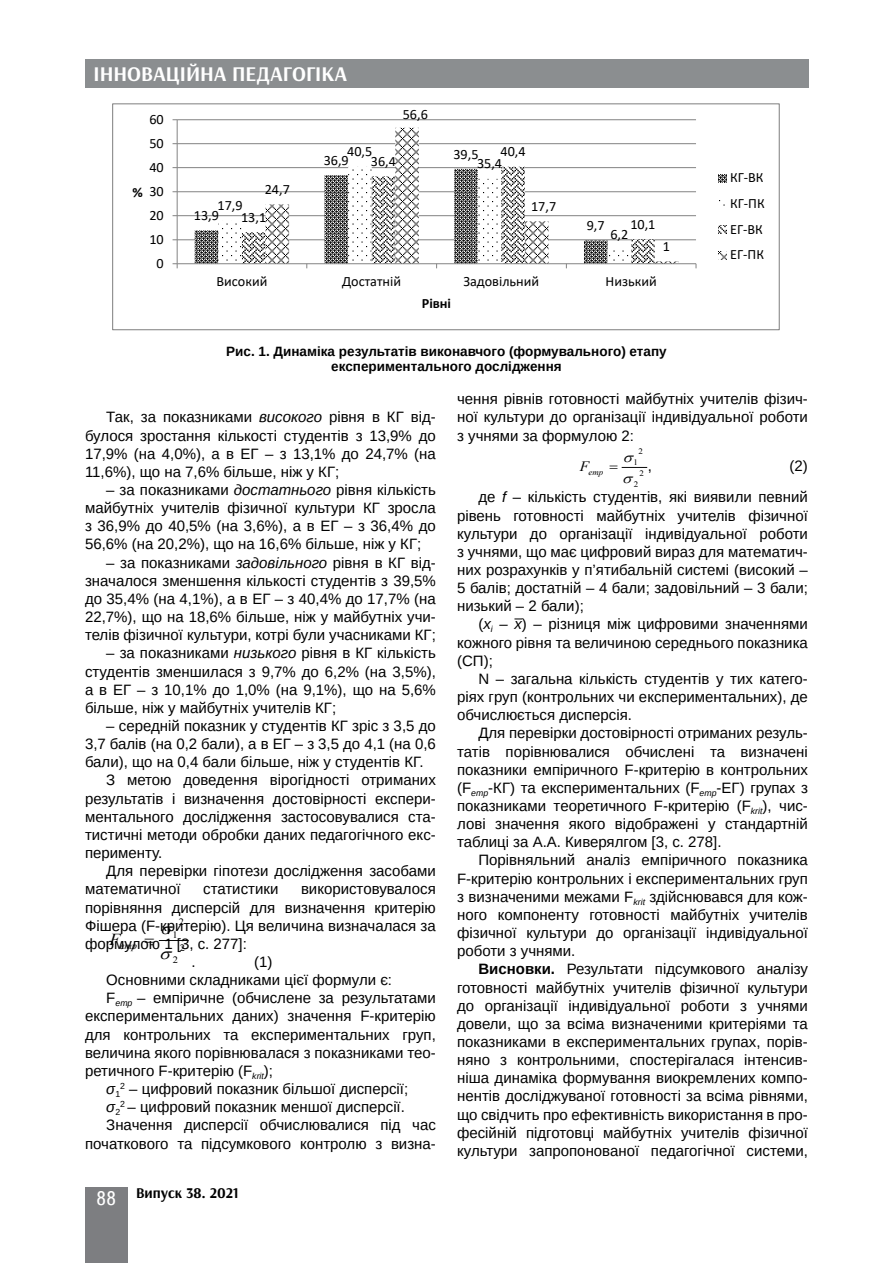
<style>
.page{position:relative;width:893px;height:1263px;background:#fff}
.page>*{position:absolute;margin:0;border:0;box-sizing:border-box;transform-origin:0 0}
.t1{font:700 21px "Arsenal";color:#fff}
.t2{font:italic 15.75px "Times New Roman";color:#000}
.t3{font:15.75px "Times New Roman";color:#000}
.t4{font:15px/18.1px "Arimo";color:#000;text-align:justify}
.t5{font:700 15px "Arsenal";color:#000}
.t6{font:14.25px/25.8px "Calibri";color:#000}
.t7{font:700 14.25px "Calibri";color:#000}
.t8{font:700 13.5px/15px "Arimo";color:#000;text-align:center}
.t9{font:9.75px "Times New Roman";color:#000;scale:1.07 1}
.t10{font:italic 9.75px "Times New Roman";color:#000;scale:1.07 1}
.t11{font:italic 9.15px "Times New Roman";color:#000}
.t12{font:8.25px "Times New Roman";color:#000;scale:1.07 1}
.t13{font:italic 8.25px "Times New Roman";color:#000;scale:1.07 1}
.s1{font-style:italic}
.s2{font-family:"Ukrainian Text";font-weight:400;font-size:19.5px;color:#fff}
.s3{font-weight:700}
</style>
<div class="page">
<div style="left:85px;top:59px;width:723px;height:29px;background:#8b8e90"></div>
<div style="left:85px;top:1186px;width:43px;height:76px;background:#7d7e81"></div>
<hr style="left:177px;top:239px;width:519px;height:1px;background:#868686">
<hr style="left:177px;top:215px;width:519px;height:1px;background:#868686">
<hr style="left:177px;top:191px;width:519px;height:1px;background:#868686">
<hr style="left:177px;top:167px;width:519px;height:1px;background:#868686">
<hr style="left:177px;top:143px;width:519px;height:1px;background:#868686">
<hr style="left:177px;top:119px;width:519px;height:1px;background:#868686">
<svg style="left:266px;top:128px;width:412px;height:135px"></svg>
<hr style="left:177px;top:120px;width:1px;height:144px;background:#868686">
<hr style="left:177px;top:263px;width:519px;height:1px;background:#868686">
<svg style="left:173px;top:263px;width:5px;height:5px"></svg>
<svg style="left:195px;top:166px;width:460px;height:102px"></svg>
<svg style="left:719px;top:174px;width:8px;height:8px"></svg>
<svg style="left:719px;top:226px;width:8px;height:8px"></svg>
<svg style="left:719px;top:252px;width:8px;height:7px"></svg>
<div style="left:112px;top:104px;width:668px;height:226px;border:1px solid #868686"></div>
<svg style="left:158px;top:940px;width:30px;height:1px"></svg>
<svg style="left:621px;top:466px;width:26px;height:2px"></svg>
<h1 class="t1" style="left:94px;top:61px;width:255px">ІННОВАЦІЙНА ПЕДАГОГІКА</h1>
<p class="t6" style="left:149px;top:106px;width:16px">60</p>
<p class="t6" style="left:403px;top:101px;width:27px">56,6</p>
<p class="t6" style="left:149px;top:130px;width:16px">50</p>
<p class="t6" style="left:149px;top:154px;width:16px">40</p>
<p class="t6" style="left:347px;top:138px;width:27px">40,5</p>
<p class="t6" style="left:324px;top:147px;width:27px">36,9</p>
<p class="t6" style="left:371px;top:148px;width:27px">36,4</p>
<p class="t6" style="left:501px;top:138px;width:27px">40,4</p>
<p class="t6" style="left:453px;top:141px;width:27px">39,5</p>
<p class="t6" style="left:477px;top:150px;width:27px">35,4</p>
<p class="t6" style="left:149px;top:178px;width:16px">30</p>
<p class="t7" style="left:133px;top:183px;width:12px">%</p>
<p class="t6" style="left:265px;top:176px;width:27px">24,7</p>
<p class="t6" style="left:149px;top:202px;width:16px">20</p>
<p class="t6" style="left:149px;top:226px;width:16px">10</p>
<p class="t6" style="left:218px;top:192px;width:27px">17,9</p>
<p class="t6" style="left:194px;top:202px;width:27px">13,9</p>
<p class="t6" style="left:241px;top:204px;width:27px">13,1</p>
<p class="t6" style="left:531px;top:193px;width:27px">17,7</p>
<p class="t6" style="left:630px;top:211px;width:27px">10,1</p>
<p class="t6" style="left:587px;top:212px;width:19px">9,7</p>
<p class="t6" style="left:610px;top:221px;width:19px">6,2</p>
<p class="t6" style="left:663px;top:233px;width:9px">1</p>
<p class="t6" style="left:157px;top:250px;width:9px">0</p>
<p class="t6" style="left:216px;top:268px;width:52px">Високий</p>
<p class="t6" style="left:342px;top:268px;width:60px">Достатній</p>
<p class="t6" style="left:463px;top:268px;width:77px">Задовільний</p>
<p class="t6" style="left:605px;top:268px;width:53px">Низький</p>
<p class="t7" style="left:422px;top:294px;width:31px">Рівні</p>
<p class="t8" style="left:226px;top:344px;width:442px">Рис. 1. Динаміка результатів виконавчого (формувального) етапу експериментального дослідження</p>
<p class="t6" style="left:730px;top:164px;width:36px">КГ-ВК<br>КГ-ПК<br>ЕГ-ВК<br>ЕГ-ПК</p>
<p class="t4" style="left:85px;top:408px;width:352px;text-indent:21px">Так, за показниками <span class="s1">високого</span> рівня в КГ від&shy;булося зростання кількості студентів з 13,9% до 17,9% (на 4,0%), а в ЕГ – з 13,1% до 24,7% (на 11,6%), що на 7,6% більше, ніж у КГ;</p>
<p class="t4" style="left:85px;top:481px;width:352px;text-indent:21px">– за показниками <span class="s1">достатнього</span> рівня кількість майбутніх учителів фізичної культури КГ зросла з 36,9% до 40,5% (на 3,6%), а в ЕГ – з 36,4% до 56,6% (на 20,2%), що на 16,6% більше, ніж у КГ;</p>
<p class="t4" style="left:85px;top:553px;width:352px;text-indent:21px">– за показниками <span class="s1">задовільного</span> рівня в КГ від&shy;значалося зменшення кількості студентів з 39,5% до 35,4% (на 4,1%), а в ЕГ – з 40,4% до 17,7% (на 22,7%), що на 18,6% більше, ніж у майбутніх учи&shy;телів фізичної культури, котрі були учасниками КГ;</p>
<p class="t4" style="left:85px;top:644px;width:352px;text-indent:21px">– за показниками <span class="s1">низького</span> рівня в КГ кількість студентів зменшилася з 9,7% до 6,2% (на 3,5%), а в ЕГ – з 10,1% до 1,0% (на 9,1%), що на 5,6% більше, ніж у майбутніх учителів КГ;</p>
<p class="t4" style="left:106px;top:717px;width:331px">– середній показник у студентів КГ зріс з 3,5 до</p>
<p class="t4" style="left:85px;top:735px;width:352px">3,7 балів (на 0,2 бали), а в ЕГ – з 3,5 до 4,1 (на 0,6</p>
<p class="t4" style="left:85px;top:753px;width:340px">бали), що на 0,4 бали більше, ніж у студентів КГ.</p>
<p class="t4" style="left:106px;top:771px;width:331px">З метою доведення вірогідності отриманих</p>
<p class="t4" style="left:85px;top:789px;width:352px">результатів і визначення достовірності експери-</p>
<p class="t4" style="left:85px;top:808px;width:352px">ментального дослідження застосовувалися ста-</p>
<p class="t4" style="left:85px;top:826px;width:352px">тистичні методи обробки даних педагогічного екс-</p>
<p class="t4" style="left:85px;top:844px;width:79px">перименту.</p>
<p class="t4" style="left:106px;top:862px;width:331px">Для перевірки гіпотези дослідження засобами</p>
<p class="t4" style="left:85px;top:880px;width:97px">математичної</p>
<p class="t4" style="left:203px;top:880px;width:77px">статистики</p>
<p class="t4" style="left:85px;top:880px;width:352px;text-indent:216px">використовувалося порівняння дисперсій для визначення критерію Фішера (F-критерію). Ця величина визначалася за формулою 1 [3, с. 277]:</p>
<p class="t9" style="left:179px;top:915px;width:6px">2</p>
<p class="t9" style="left:173px;top:928px;width:6px">1</p>
<p class="t10" style="left:110px;top:939px;width:27px"><sup>F</sup>emp</p>
<p class="t9" style="left:180px;top:941px;width:6px">2</p>
<p class="t4" style="left:192px;top:953px;width:6px">.</p>
<p class="t4" style="left:254px;top:953px;width:20px">(1)</p>
<p class="t4" style="left:106px;top:971px;width:287px">Основними складниками цієї формули є:</p>
<p class="t4" style="left:106px;top:989px;width:331px">F<sub>emp</sub> – емпіричне (обчислене за результатами</p>
<p class="t4" style="left:85px;top:1007px;width:352px">експериментальних даних) значення F-критерію</p>
<p class="t4" style="left:85px;top:1025px;width:352px">для контрольних та експериментальних груп,</p>
<p class="t4" style="left:85px;top:1043px;width:352px">величина якого порівнювалася з показниками тео-</p>
<p class="t4" style="left:85px;top:1062px;width:190px">ретичного F-критерію (F<sub>krit</sub>);</p>
<p class="t4" style="left:106px;top:1080px;width:303px"><span class="s1">σ</span><sub>1</sub><sup>2</sup> – цифровий показник більшої дисперсії;</p>
<p class="t4" style="left:106px;top:1098px;width:300px"><span class="s1">σ</span><sub>2</sub><sup>2</sup> – цифровий показник меншої дисперсії.</p>
<p class="t4" style="left:106px;top:1116px;width:331px">Значення дисперсії обчислювалися під час</p>
<p class="t4" style="left:85px;top:1134px;width:352px">початкового та підсумкового контролю з визна-</p>
<p class="t9" style="left:173px;top:954px;width:6px">2</p>
<p class="t5" style="left:96px;top:1183px;width:144px"><span class="s2">88</span> Випуск 38. 2021</p>
<p class="t4" style="left:457px;top:390px;width:352px">чення рівнів готовності майбутнiх учителів фізич&shy;ної культури до організації індивідуальної роботи з учнями за формулою 2:</p>
<p class="t12" style="left:639px;top:468px;width:6px">2</p>
<p class="t12" style="left:634px;top:479px;width:6px">2</p>
<p class="t12" style="left:639px;top:446px;width:6px">2</p>
<p class="t12" style="left:633px;top:457px;width:6px">1</p>
<p class="t4" style="left:478px;top:451px;width:331px;line-height:30.9px;text-align:right">(2)<br>де <span class="s1">f</span> – кількість студентів, які виявили певний</p>
<p class="t4" style="left:457px;top:506px;width:352px">рівень готовності майбутнiх учителів фізичної культури до організації індивідуальної роботи з учнями, що має цифровий вираз для математич&shy;них розрахунків у п’ятибальній системі (високий – 5 балів; достатній – 4 бали; задовільний – 3 бали; низький – 2 бали);</p>
<p class="t4" style="left:457px;top:615px;width:352px;text-indent:21px">(<span class="s1">x</span><sub>i</sub> <span class="s1">– x</span>) – різниця між цифровими значеннями кожного рівня та величиною середнього показника (СП);</p>
<p class="t4" style="left:457px;top:670px;width:352px;text-indent:21px">N – загальна кількість студентів у тих катего&shy;ріях груп (контрольних чи експериментальних), де обчислюється дисперсія.</p>
<p class="t4" style="left:457px;top:724px;width:352px;text-indent:21px">Для перевірки достовірності отриманих резуль&shy;татів порівнювалися обчислені та визначені показники емпіричного F-критерію в контрольних (F<sub>emp</sub>-КГ) та експериментальних (F<sub>emp</sub>-ЕГ) групах з показниками теоретичного F-критерію (F<sub>krit</sub>), чис&shy;лові значення якого відображені у стандартній таблиці за А.А. Киверялгом [3, с. 278].</p>
<p class="t4" style="left:457px;top:851px;width:352px;text-indent:21px">Порівняльний аналіз емпіричного показника F-критерію контрольних і експериментальних груп з визначеними межами F<sub>krit</sub> здійснювався для кож&shy;ного компоненту готовності майбутнiх учителів фізичної культури до організації індивідуальної роботи з учнями.</p>
<p class="t4" style="left:457px;top:960px;width:352px;text-indent:21px"><span class="s3">Висновки.</span> Результати підсумкового аналізу готовності майбутнiх учителів фізичної культури до організації індивідуальної роботи з учнями довели, що за всіма визначеними критеріями та показниками в експериментальних групах, порів&shy;няно з контрольними, спостерігалася інтенсив&shy;ніша динаміка формування виокремлених компо&shy;нентів досліджуваної готовності за всіма рівнями, що свідчить про ефективність використання в про&shy;фесійній підготовці майбутніх учителів фізичної культури запропонованої педагогічної системи,</p>
<p class="t13" style="left:580px;top:466px;width:24px"><sup>F</sup>emp</p>
<p class="t4" style="left:648px;top:457px;width:6px">,</p>
<p class="t2" style="left:637px;top:493px;width:23px">f x</p>
<p class="t11" style="left:659px;top:504px;width:40px">i− <sup>2</sup></p>
<p class="t3" style="left:646px;top:493px;width:7px">(</p>
<p class="t2" style="left:652px;top:518px;width:12px">N</p>
</div>
